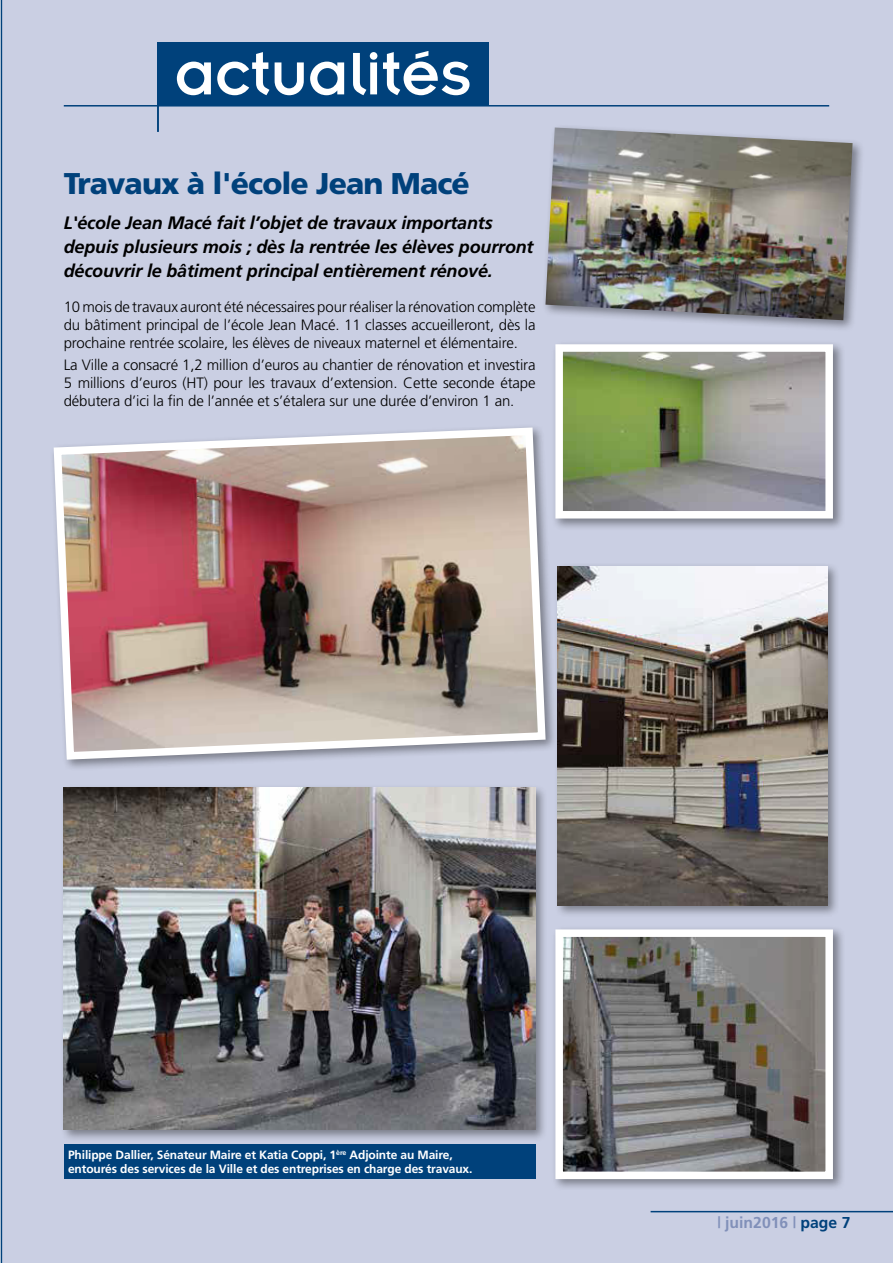
<style>
.page{position:relative;width:893px;height:1263px;background:#fff}
.page>*{position:absolute;margin:0;border:0;box-sizing:border-box;transform-origin:0 0}
.t1{font:66px "Insignia";color:#fff}
.t2{font:900 30px "Frutiger";letter-spacing:-.03em;color:#00417b}
.t3{font:italic 700 18px/24px "Frutiger";letter-spacing:-.01em;color:#000}
.t4{font:700 15.75px "Frutiger";color:#8190b9}
.t5{font:300 15px/18px "Frutiger";letter-spacing:-.01em;color:#000;text-align:justify}
.t6{font:700 12px/14.4px "Frutiger";letter-spacing:-.01em;color:#fff}
.s1{color:#00417b}
</style>
<div class="page">
<div style="left:1px;top:0;width:892px;height:1263px;background:#cacfe3"></div>
<hr style="left:651px;top:1211px;width:242px;height:1px;background:#00417b">
<div style="left:157px;top:43px;width:332px;height:63px;background:#00417b"></div>
<hr style="left:157px;top:42px;width:2px;height:90px;background:#00417b">
<hr style="left:64px;top:105px;width:765px;height:2px;background:#00417b">
<div style="left:542px;top:124px;width:323px;height:208px;background:#000;opacity:.4"></div>
<img style="left:545px;top:128px;width:308px;height:192px">
<div style="left:551px;top:925px;width:294px;height:267px;background:#000;opacity:.4"></div>
<img style="left:564px;top:938px;width:260px;height:232px">
<div style="left:555px;top:929px;width:278px;height:250px;border:8px solid #fff"></div>
<div style="left:551px;top:340px;width:294px;height:191px;background:#000;opacity:.4"></div>
<img style="left:564px;top:353px;width:260px;height:156px">
<div style="left:555px;top:344px;width:278px;height:174px;border:8px solid #fff"></div>
<div style="left:50px;top:424px;width:508px;height:348px;background:#000;opacity:.4"></div>
<img style="left:50px;top:424px;width:499px;height:339px">
<div style="left:554px;top:563px;width:287px;height:354px;background:#000;opacity:.4"></div>
<img style="left:558px;top:567px;width:270px;height:338px">
<div style="left:60px;top:784px;width:488px;height:358px;background:#000;opacity:.4"></div>
<img style="left:64px;top:788px;width:472px;height:341px">
<div style="left:64px;top:1144px;width:472px;height:34px;background:#00417b"></div>
<h1 class="t1" style="left:175px;top:40px;width:297px">actualités</h1>
<h2 class="t2" style="left:64px;top:166px;width:408px">Travaux à l'école Jean Macé</h2>
<p class="t3" style="left:64px;top:211px;width:471px">L'école Jean Macé fait l’objet de travaux importants depuis plusieurs mois ; dès la rentrée les élèves pourront découvrir le bâtiment principal entièrement rénové.</p>
<p class="t5" style="left:64px;top:297px;width:473px">10 mois de travaux auront été nécessaires pour réaliser la rénovation complète du bâtiment principal de l’école Jean Macé. 11 classes accueilleront, dès la prochaine rentrée scolaire, les élèves de niveaux maternel et élémentaire.</p>
<p class="t5" style="left:64px;top:356px;width:473px">La Ville a consacré 1,2 million d’euros au chantier de rénovation et investira 5 millions d’euros (HT) pour les travaux d’extension. Cette seconde étape débutera d’ici la fin de l’année et s’étalera sur une durée d’environ 1 an.</p>
<p class="t6" style="left:68px;top:1147px;width:406px">Philippe Dallier, Sénateur Maire et Katia Coppi, 1<sup>ère</sup> Adjointe au Maire, entourés des services de la Ville et des entreprises en charge des travaux.</p>
<p class="t4" style="left:717px;top:1214px;width:135px">| juin2016 | <span class="s1">page 7</span></p>
</div>
